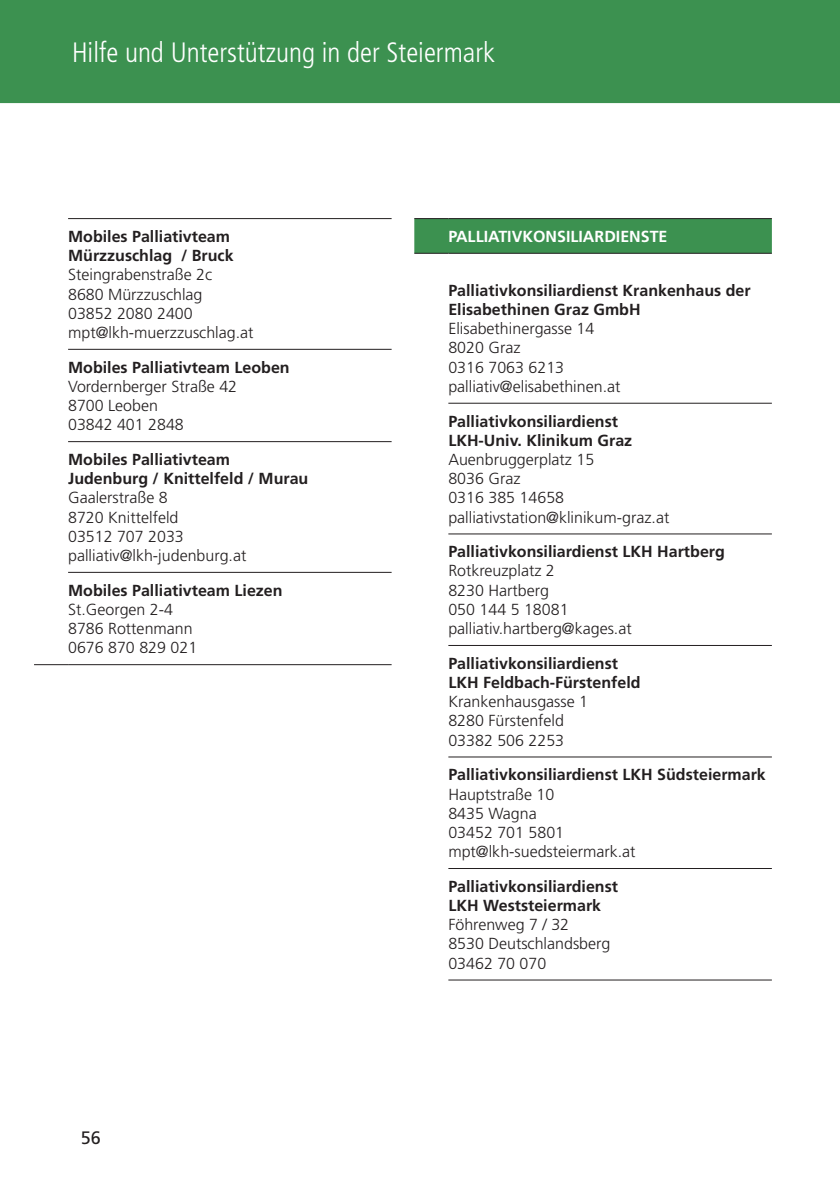
<style>
.page{position:relative;width:840px;height:1191px;background:#fff}
.page>*{position:absolute;margin:0;border:0;box-sizing:border-box;transform-origin:0 0}
.t1{font:300 condensed 28px "Frutiger LT Std";color:#fff}
.t2{font:18px "Frutiger LT Std";color:#231f20}
.t3{font:300 16px/19.2px "Frutiger LT Std";color:#231f20}
.t4{font:700 16px/19.2px "Frutiger LT Std";color:#231f20}
.t5{font:700 16px "Frutiger LT Std";color:#fff}
</style>
<div class="page">
<div style="left:0;top:0;width:839px;height:103px;background:#3c9150"></div>
<svg style="left:68px;top:219px;width:323px;height:353px"></svg>
<hr style="left:68px;top:218px;width:323px;height:1px;background:#231f20">
<hr style="left:68px;top:349px;width:323px;height:1px;background:#231f20">
<hr style="left:68px;top:441px;width:323px;height:1px;background:#231f20">
<hr style="left:34px;top:664px;width:34px;height:1px;background:#231f20">
<hr style="left:68px;top:664px;width:323px;height:1px;background:#231f20">
<hr style="left:68px;top:572px;width:323px;height:1px;background:#231f20">
<div style="left:414px;top:219px;width:357px;height:34px;background:#3c9150"></div>
<hr style="left:448px;top:533px;width:323px;height:1px;background:#231f20">
<hr style="left:448px;top:645px;width:323px;height:1px;background:#231f20">
<hr style="left:448px;top:756px;width:323px;height:1px;background:#231f20">
<hr style="left:448px;top:868px;width:323px;height:1px;background:#231f20">
<hr style="left:448px;top:979px;width:323px;height:1px;background:#231f20">
<hr style="left:414px;top:218px;width:34px;height:1px;background:#231f20">
<hr style="left:448px;top:218px;width:323px;height:1px;background:#231f20">
<hr style="left:414px;top:253px;width:34px;height:1px;background:#231f20">
<hr style="left:448px;top:253px;width:323px;height:1px;background:#231f20">
<hr style="left:448px;top:403px;width:323px;height:1px;background:#231f20">
<h1 class="t1" style="left:72px;top:36px;width:424px">Hilfe und Unterstützung in der Steiermark</h1>
<p class="t4" style="left:68px;top:227px;width:167px">Mobiles Palliativteam<br>Mürzzuschlag / Bruck</p>
<p class="t3" style="left:68px;top:265px;width:187px">Steingrabenstraße 2c<br>8680 Mürzzuschlag<br>03852 2080 2400 mpt@lkh-muerzzuschlag.at</p>
<p class="t4" style="left:68px;top:357px;width:223px">Mobiles Palliativteam Leoben</p>
<p class="t3" style="left:68px;top:377px;width:170px">Vordernberger Straße 42<br>8700 Leoben<br>03842 401 2848</p>
<p class="t4" style="left:68px;top:450px;width:242px">Mobiles Palliativteam<br>Judenburg / Knittelfeld / Murau</p>
<p class="t3" style="left:68px;top:488px;width:180px">Gaalerstraße 8<br>8720 Knittelfeld<br>03512 707 2033 palliativ@lkh-judenburg.at</p>
<p class="t4" style="left:68px;top:580px;width:216px">Mobiles Palliativteam Liezen</p>
<p class="t3" style="left:68px;top:600px;width:130px">St.Georgen 2-4<br>8786 Rottenmann<br>0676 870 829 021</p>
<p class="t2" style="left:81px;top:1127px;width:22px">56</p>
<p class="t5" style="left:448px;top:227px;width:220px">PALLIATIVKONSILIARDIENSTE</p>
<p class="t4" style="left:448px;top:281px;width:304px">Palliativkonsiliardienst Krankenhaus der<br>Elisabethinen Graz GmbH</p>
<p class="t3" style="left:448px;top:319px;width:173px">Elisabethinergasse 14<br>8020 Graz<br>0316 7063 6213 palliativ@elisabethinen.at</p>
<p class="t4" style="left:448px;top:411px;width:185px">Palliativkonsiliardienst<br>LKH-Univ. Klinikum Graz</p>
<p class="t3" style="left:448px;top:450px;width:222px">Auenbruggerplatz 15<br>8036 Graz<br>0316 385 14658 palliativstation@klinikum-graz.at</p>
<p class="t4" style="left:448px;top:542px;width:278px">Palliativkonsiliardienst LKH Hartberg</p>
<p class="t3" style="left:448px;top:561px;width:185px">Rotkreuzplatz 2<br>8230 Hartberg<br>050 144 5 18081 palliativ.hartberg@kages.at</p>
<p class="t4" style="left:448px;top:653px;width:194px">Palliativkonsiliardienst<br>LKH Feldbach-Fürstenfeld</p>
<p class="t3" style="left:448px;top:692px;width:141px">Krankenhausgasse 1<br>8280 Fürstenfeld<br>03382 506 2253</p>
<p class="t4" style="left:448px;top:765px;width:319px">Palliativkonsiliardienst LKH Südsteiermark</p>
<p class="t3" style="left:448px;top:784px;width:189px">Hauptstraße 10<br>8435 Wagna<br>03452 701 5801 mpt@lkh-suedsteiermark.at</p>
<p class="t4" style="left:448px;top:876px;width:171px">Palliativkonsiliardienst<br>LKH Weststeiermark</p>
<p class="t3" style="left:448px;top:915px;width:163px">Föhrenweg 7 / 32<br>8530 Deutschlandsberg<br>03462 70 070</p>
</div>
